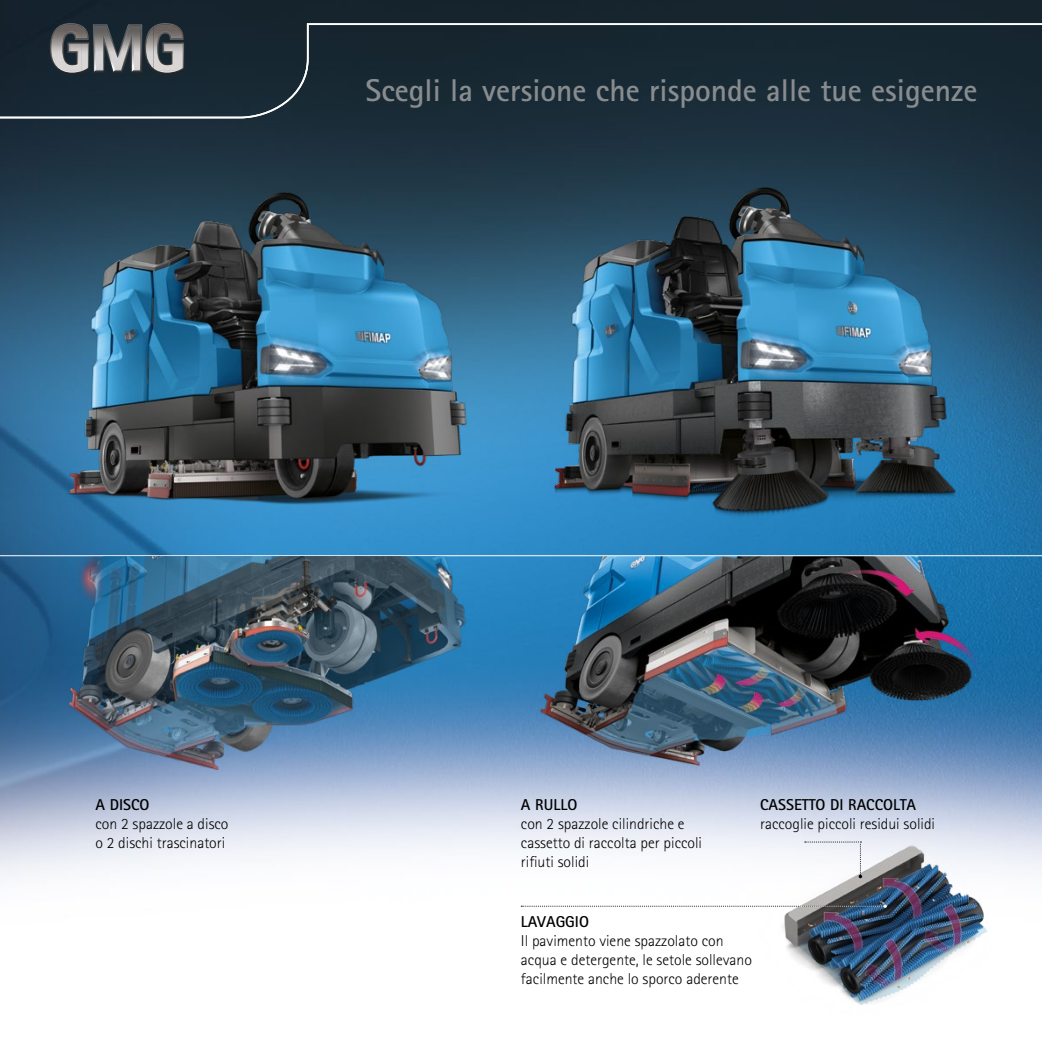
<style>
.page{position:relative;width:1042px;height:1042px;background:#fff}
.page>*{position:absolute;margin:0;border:0;box-sizing:border-box;transform-origin:0 0}
.t1{font:700 31.5px "Rotis Sans Serif";color:#888c8e}
.t2{font:300 15.75px/18.9px "Rotis Sans Serif";color:#000}
.t3{font:700 15.75px "Rotis Sans Serif";color:#000}
</style>
<div class="page">
<img style="left:0;top:0;width:1042px;height:1005px">
<h1 class="t1" style="left:366px;top:70px;width:613px">Scegli la versione che risponde alle tue esigenze</h1>
<p class="t3" style="left:96px;top:795px;width:55px">A DISCO</p>
<p class="t2" style="left:96px;top:814px;width:134px">con 2 spazzole a disco o 2 dischi trascinatori</p>
<p class="t3" style="left:521px;top:795px;width:58px">A RULLO</p>
<p class="t2" style="left:521px;top:814px;width:183px">con 2 spazzole cilindriche e cassetto di raccolta per piccoli rifiuti solidi</p>
<p class="t3" style="left:760px;top:795px;width:157px">CASSETTO DI RACCOLTA</p>
<p class="t2" style="left:760px;top:814px;width:176px">raccoglie piccoli residui solidi</p>
<p class="t3" style="left:521px;top:911px;width:69px">LAVAGGIO</p>
<p class="t2" style="left:521px;top:931px;width:232px">Il pavimento viene spazzolato con acqua e detergente, le setole sollevano facilmente anche lo sporco aderente</p>
</div>
